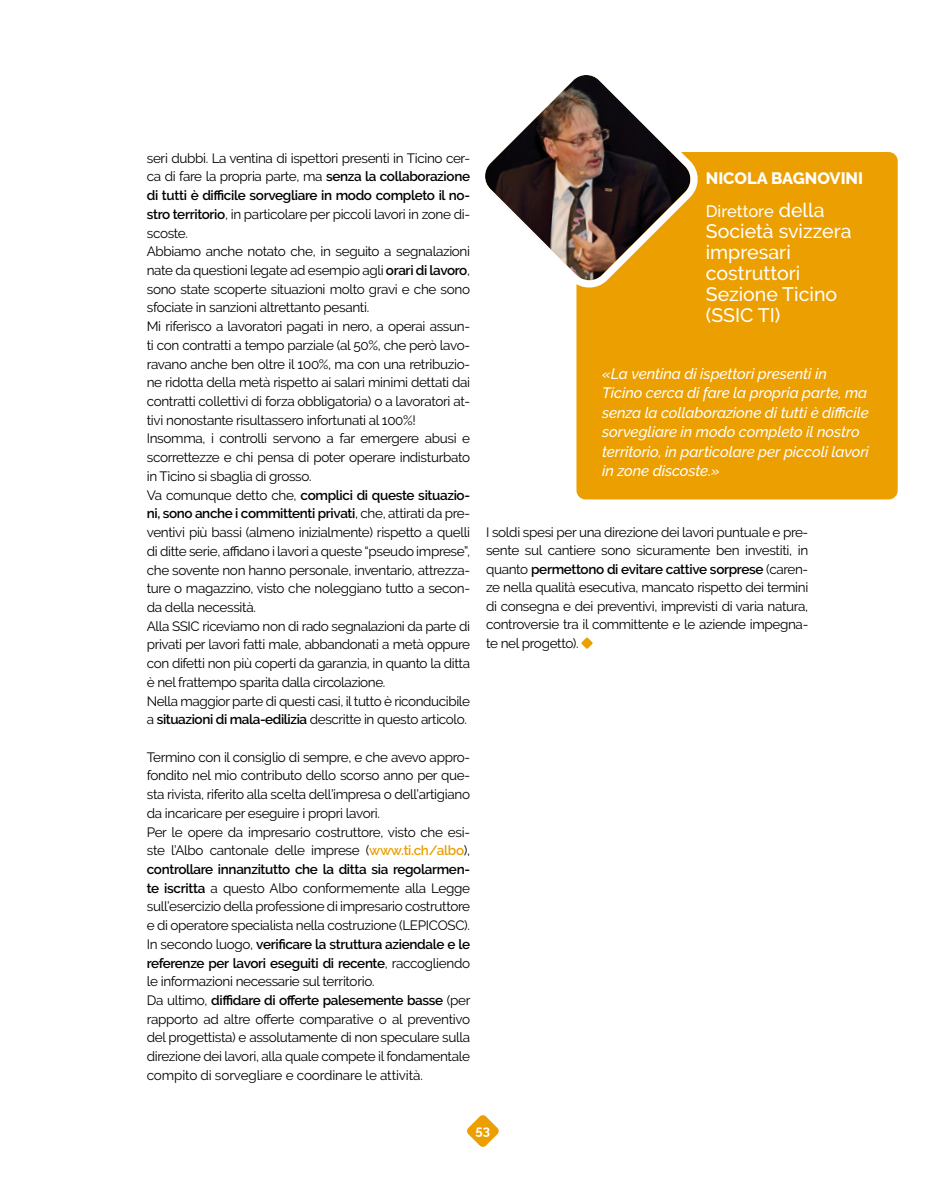
<style>
.page{position:relative;width:936px;height:1191px;background:#fff}
.page>*{position:absolute;margin:0;border:0;box-sizing:border-box;transform-origin:0 0}
.t1{font:500 19.5px/21px "Raleway";color:#fff}
.t2{font:800 16.5px/33.8px "Raleway";color:#fff}
.t3{font:italic 500 15px/19.5px "Raleway";letter-spacing:-.005em;color:#fff}
.t4{font:13.5px/18.8px "Raleway";letter-spacing:-.025em;color:#000}
.t5{font:700 13.05px "Raleway";color:#fff}
.s1{font-weight:600}
.s2{font-weight:600;color:#ec9f00}
.s3{font-weight:500}
.s4{font-weight:500;font-size:19.5px}
</style>
<div class="page">
<svg style="left:467px;top:1115px;width:32px;height:32px"></svg>
<div style="left:576px;top:152px;width:321px;height:347px;background:#ec9f00;border-radius:9px"></div>
<svg style="left:581px;top:637px;width:11px;height:12px"></svg>
<svg style="left:485px;top:75px;width:213px;height:221px"></svg>
<p class="t4" style="left:147px;top:148px;width:325px">seri dubbi. La ventina di ispettori presenti in Ticino cer&shy;ca di fare la propria parte, ma <span class="s1">senza la collaborazione di tutti è difficile sorvegliare in modo completo il no&shy;stro territorio</span>, in particolare per piccoli lavori in zone di&shy;scoste.<br>Abbiamo anche notato che, in seguito a segnalazioni nate da questioni legate ad esempio agli <span class="s1">orari di lavoro</span>, sono state scoperte situazioni molto gravi e che sono sfociate in sanzioni altrettanto pesanti.<br>Mi riferisco a lavoratori pagati in nero, a operai assun&shy;ti con contratti a tempo parziale (al 50%, che però lavo&shy;ravano anche ben oltre il 100%, ma con una retribuzio&shy;ne ridotta della metà rispetto ai salari minimi dettati dai contratti collettivi di forza obbligatoria) o a lavoratori at&shy;tivi nonostante risultassero infortunati al 100%!<br>Insomma, i controlli servono a far emergere abusi e scorrettezze e chi pensa di poter operare indisturbato in Ticino si sbaglia di grosso.<br>Va comunque detto che, <span class="s1">complici di queste situazio&shy;ni, sono anche i committenti privati</span>, che, attirati da pre&shy;ventivi più bassi (almeno inizialmente) rispetto a quelli di ditte serie, affidano i lavori a queste “pseudo imprese”, che sovente non hanno personale, inventario, attrezza&shy;ture o magazzino, visto che noleggiano tutto a secon&shy;da della necessità.<br>Alla SSIC riceviamo non di rado segnalazioni da parte di privati per lavori fatti male, abbandonati a metà oppure con difetti non più coperti da garanzia, in quanto la ditta è nel frattempo sparita dalla circolazione.<br>Nella maggior parte di questi casi, il tutto è riconducibile a <span class="s1">situazioni di mala-edilizia</span> descritte in questo articolo.</p>
<p class="t4" style="left:147px;top:747px;width:325px">Termino con il consiglio di sempre, e che avevo appro&shy;fondito nel mio contributo dello scorso anno per que&shy;sta rivista, riferito alla scelta dell’impresa o dell’artigiano da incaricare per eseguire i propri lavori.<br>Per le opere da impresario costruttore, visto che esi&shy;ste l’Albo cantonale delle imprese (<span class="s2">www.ti.ch/albo</span>), <span class="s1">controllare innanzitutto che la ditta sia regolarmen&shy;te iscritta</span> a questo Albo conformemente alla Legge sull’esercizio della professione di impresario costruttore e di operatore specialista nella costruzione (LEPICOSC).<br>In secondo luogo, <span class="s1">verificare la struttura aziendale e le referenze per lavori eseguiti di recente</span>, raccogliendo le informazioni necessarie sul territorio.<br>Da ultimo, <span class="s1">diffidare di offerte palesemente basse</span> (per rapporto ad altre offerte comparative o al preventivo del progettista) e assolutamente di non speculare sulla direzione dei lavori, alla quale compete il fondamentale compito di sorvegliare e coordinare le attività.</p>
<p class="t2" style="left:705px;top:161px;width:159px">NICOLA BAGNOVINI<br><span class="s3">Direttore</span> <span class="s4">della</span></p>
<h1 class="t1" style="left:705px;top:221px;width:147px">Società svizzera impresari costruttori<br>Sezione Ticino (SSIC TI)</h1>
<p class="t3" style="left:602px;top:363px;width:268px">«La ventina di ispettori presenti in Ticino cerca di fare la propria parte, ma senza la collaborazione di tutti è difficile sorvegliare in modo completo il nostro territorio, in particolare per piccoli lavori in zone discoste.»</p>
<p class="t4" style="left:486px;top:523px;width:324px;text-align:justify">I soldi spesi per una direzione dei lavori puntuale e pre&shy;sente sul cantiere sono sicuramente ben investiti, in quanto <span class="s1">permettono di evitare cattive sorprese</span> (caren&shy;ze nella qualità esecutiva, mancato rispetto dei termini di consegna e dei preventivi, imprevisti di varia natura, controversie tra il committente e le aziende impegna&shy;te nel progetto).</p>
<p class="t5" style="left:475px;top:1123px;width:16px">53</p>
</div>
